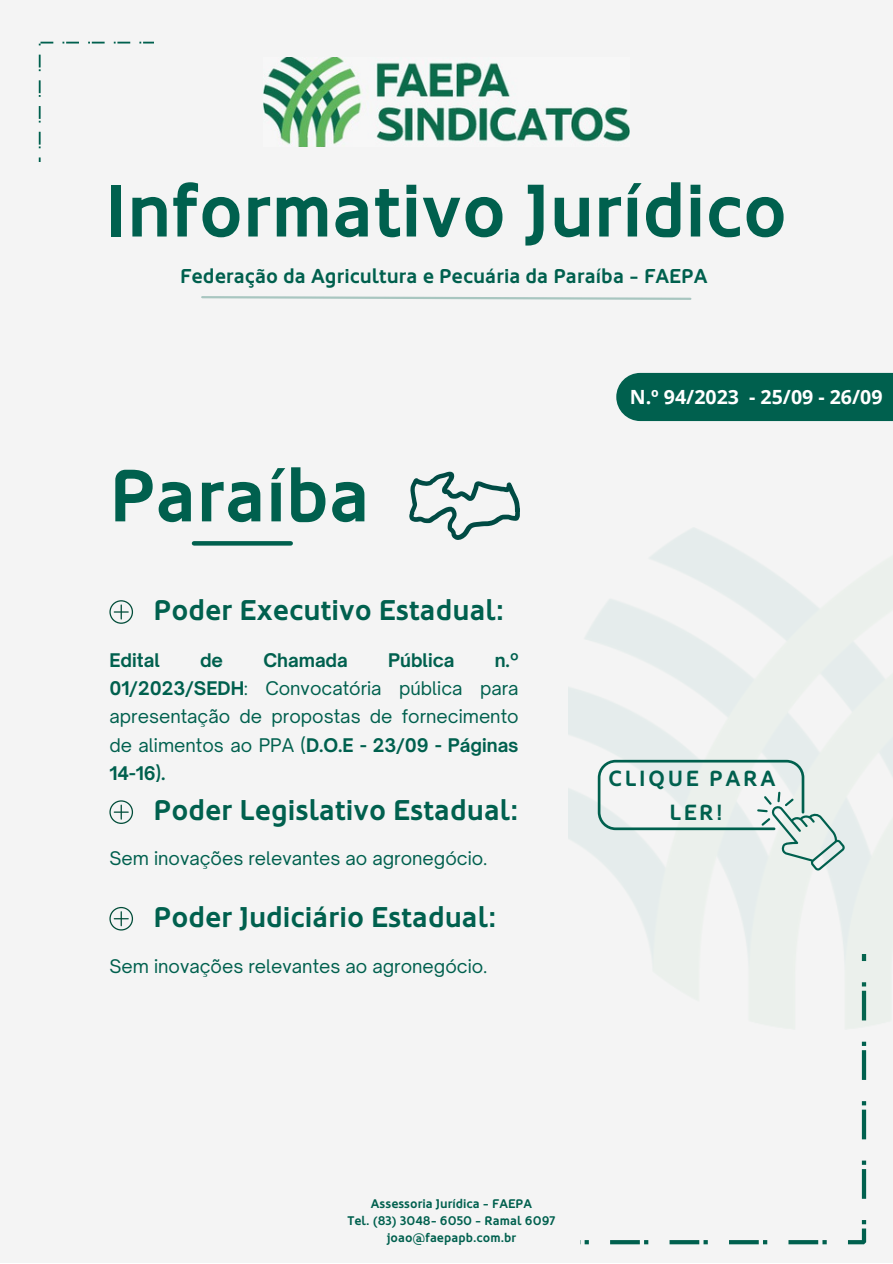
<style>
.page{position:relative;width:893px;height:1264px;background:#fff}
.page>*{position:absolute;margin:0;border:0;box-sizing:border-box;transform-origin:0 0}
.t1{font:700 73.95px "Oblik";color:#00604e}
.t2{font:700 73.8px "Oblik";color:#00604e}
.t3{font:700 28.5px "Oblik";color:#00604e}
.t4{font:700 21.9px "Oblik";letter-spacing:.115em;color:#00604e}
.t5{font:700 19.95px "Oblik";color:#00604e}
.t6{font:700 19.5px "Open Sans";color:#fff}
.t7{font:18px/28px "Open Sauce One";color:#00604e;text-align:justify}
.t8{font:700 18px "Open Sauce One";color:#00604e}
.t9{font:700 12.45px "Oblik";color:#00604e}
.s1{font-weight:700}
</style>
<div class="page">
<div style="left:0;top:0;width:892px;height:1262px;background:#f4f4f4"></div>
<svg style="left:194px;top:541px;width:97px;height:4px"></svg>
<svg style="left:409px;top:471px;width:111px;height:69px"></svg>
<svg style="left:584px;top:1041px;width:282px;height:203px"></svg>
<svg style="left:201px;top:296px;width:491px;height:4px"></svg>
<img style="left:264px;top:57px;width:365px;height:89px">
<svg style="left:39px;top:42px;width:114px;height:120px"></svg>
<img style="left:569px;top:528px;width:323px;height:493px">
<svg style="left:597px;top:759px;width:248px;height:112px"></svg>
<svg style="left:109px;top:600px;width:24px;height:24px"></svg>
<svg style="left:109px;top:800px;width:24px;height:24px"></svg>
<svg style="left:109px;top:906px;width:24px;height:24px"></svg>
<div style="left:616px;top:373px;width:276px;height:48px;background:#00604e"></div>
<p class="t1" style="left:105px;top:169px;width:683px">Informativo Jurídico</p>
<p class="t5" style="left:180px;top:264px;width:529px">Federação da Agricultura e Pecuária da Paraíba - FAEPA</p>
<p class="t2" style="left:109px;top:454px;width:262px">Paraíba</p>
<p class="t3" style="left:153px;top:594px;width:352px">Poder Executivo Estadual:</p>
<p class="t8" style="left:109px;top:649px;width:52px">Edital</p>
<p class="t8" style="left:200px;top:649px;width:25px">de</p>
<p class="t8" style="left:263px;top:649px;width:86px">Chamada</p>
<p class="t8" style="left:388px;top:649px;width:68px">Pública</p>
<p class="t7" style="left:109px;top:646px;width:410px;text-indent:385px"><span class="s1">n.º 01/2023/SEDH</span>: Convocatória pública para apresentação de propostas de fornecimento de alimentos ao PPA (<span class="s1">D.O.E - 23/09 - Páginas 14-16).</span></p>
<p class="t3" style="left:153px;top:794px;width:366px">Poder Legislativo Estadual:</p>
<p class="t7" style="left:109px;top:844px;width:379px">Sem inovações relevantes ao agronegócio.</p>
<p class="t3" style="left:153px;top:900px;width:344px">Poder Judiciário Estadual:</p>
<p class="t7" style="left:109px;top:952px;width:379px">Sem inovações relevantes ao agronegócio.</p>
<p class="t6" style="left:629px;top:383px;width:254px">N.º 94/2023 - 25/09 - 26/09</p>
<p class="t4" style="left:608px;top:766px;width:169px">CLIQUE PARA</p>
<p class="t4" style="left:669px;top:800px;width:54px">LER!</p>
<p class="t9" style="left:371px;top:1196px;width:162px">Assessoria Jurídica - FAEPA</p>
<p class="t9" style="left:347px;top:1213px;width:209px">Tel. (83) 3048- 6050 - Ramal 6097</p>
<p class="t9" style="left:387px;top:1230px;width:131px">joao@faepapb.com.br</p>
</div>
